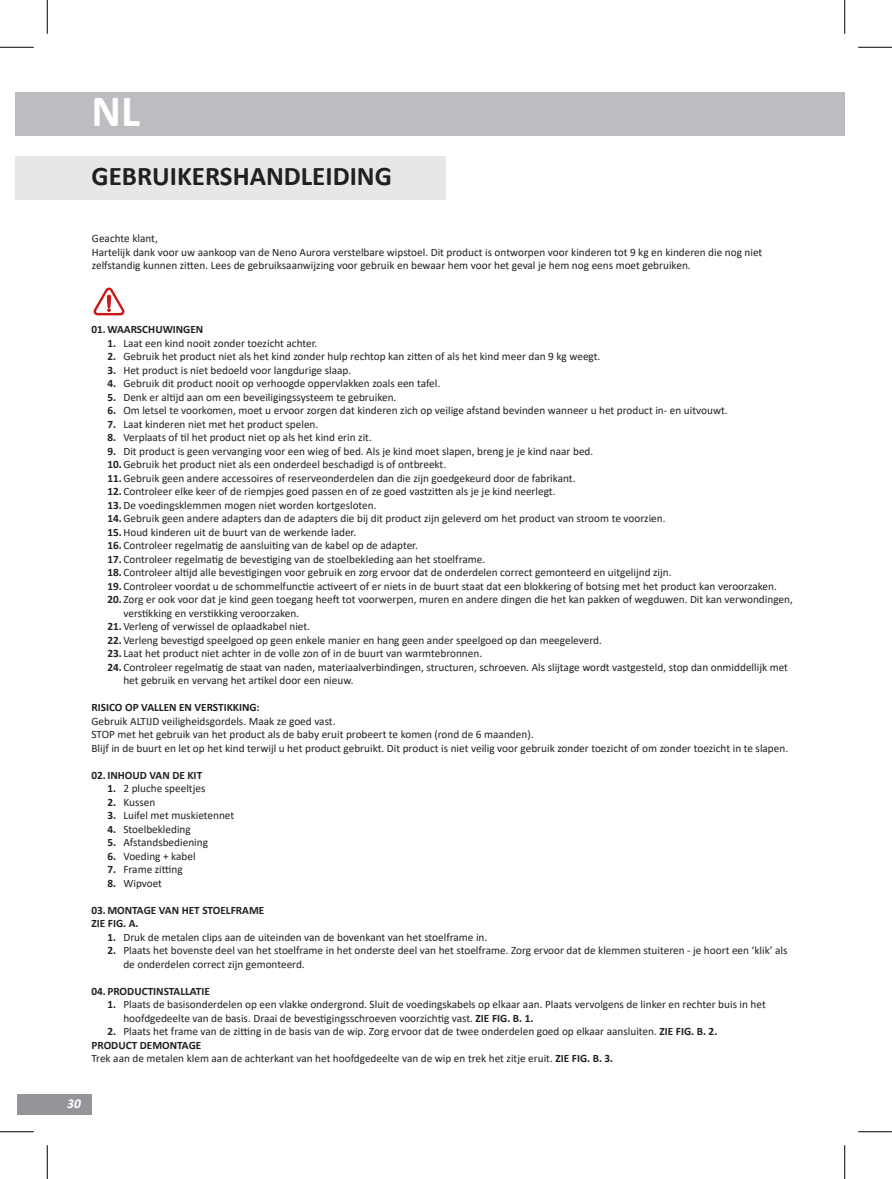
<style>
.page{position:relative;width:892px;height:1179px;background:#fff}
.page>*{position:absolute;margin:0;border:0;box-sizing:border-box;transform-origin:0 0}
.t1{font:700 45px "Calibri";color:#fff}
.JĘZYK_do_spisu_treści{font:700 27px "Calibri";color:#231f20}
.t2{font:italic 700 13.5px "Calibri";color:#fff}
.t3{font:11.25px/13.5px "Calibri";color:#231f20}
.List_Paragraph{font:700 11.25px "Calibri";color:#231f20}
.s1{font-weight:700}
</style>
<div class="page">
<div style="left:17px;top:1095px;width:75px;height:20px;background:#939598"></div>
<div style="left:15px;top:156px;width:431px;height:44px;background:#e6e7e9"></div>
<div style="left:15px;top:92px;width:829px;height:43px;background:#bcbdc0"></div>
<svg style="left:93px;top:287px;width:32px;height:28px"></svg>
<hr style="left:0;top:47px;width:34px;height:1px;background:#000">
<hr style="left:858px;top:47px;width:34px;height:1px;background:#000">
<hr style="left:0;top:1131px;width:34px;height:1px;background:#000">
<hr style="left:858px;top:1131px;width:34px;height:1px;background:#000">
<hr style="left:47px;top:0;width:1px;height:34px;background:#000">
<hr style="left:47px;top:1145px;width:1px;height:34px;background:#000">
<hr style="left:844px;top:0;width:1px;height:34px;background:#000">
<hr style="left:844px;top:1145px;width:1px;height:34px;background:#000">
<p class="t1" style="left:91px;top:79px;width:50px">NL</p>
<p class="JĘZYK_do_spisu_treści" style="left:91px;top:157px;width:302px">GEBRUIKERSHANDLEIDING</p>
<p class="t3" style="left:92px;top:231px;width:67px">Geachte klant,</p>
<p class="t3" style="left:92px;top:245px;width:672px">Hartelijk dank voor uw aankoop van de Neno Aurora verstelbare wipstoel. Dit product is ontworpen voor kinderen tot 9 kg en kinderen die nog niet zelfstandig kunnen zitten. Lees de gebruiksaanwijzing voor gebruik en bewaar hem voor het geval je hem nog eens moet gebruiken.</p>
<p class="List_Paragraph" style="left:91px;top:321px;width:113px">01.WAARSCHUWINGEN</p>
<p class="t3" style="left:107px;top:336px;width:211px"><span class="s1">1.</span> Laat een kind nooit zonder toezicht achter.</p>
<p class="t3" style="left:107px;top:349px;width:494px"><span class="s1">2.</span> Gebruik het product niet als het kind zonder hulp rechtop kan zitten of als het kind meer dan 9 kg weegt.</p>
<p class="t3" style="left:107px;top:363px;width:245px"><span class="s1">3.</span> Het product is niet bedoeld voor langdurige slaap.</p>
<p class="t3" style="left:107px;top:376px;width:334px"><span class="s1">4.</span> Gebruik dit product nooit op verhoogde oppervlakken zoals een tafel.</p>
<p class="t3" style="left:107px;top:390px;width:290px"><span class="s1">5.</span> Denk er altijd aan om een beveiligingssysteem te gebruiken.</p>
<p class="t3" style="left:107px;top:403px;width:622px"><span class="s1">6.</span> Om letsel te voorkomen, moet u ervoor zorgen dat kinderen zich op veilige afstand bevinden wanneer u het product in- en uitvouwt.</p>
<p class="t3" style="left:107px;top:417px;width:212px"><span class="s1">7.</span> Laat kinderen niet met het product spelen.</p>
<p class="t3" style="left:107px;top:430px;width:266px"><span class="s1">8.</span> Verplaats of til het product niet op als het kind erin zit.</p>
<p class="t3" style="left:107px;top:444px;width:487px"><span class="s1">9.</span> Dit product is geen vervanging voor een wieg of bed. Als je kind moet slapen, breng je je kind naar bed.</p>
<p class="t3" style="left:107px;top:457px;width:340px"><span class="s1">10.</span>Gebruik het product niet als een onderdeel beschadigd is of ontbreekt.</p>
<p class="t3" style="left:107px;top:471px;width:470px"><span class="s1">11.</span>Gebruik geen andere accessoires of reserveonderdelen dan die zijn goedgekeurd door de fabrikant.</p>
<p class="t3" style="left:107px;top:484px;width:449px"><span class="s1">12.</span> Controleer elke keer of de riempjes goed passen en of ze goed vastzitten als je je kind neerlegt.</p>
<p class="t3" style="left:107px;top:498px;width:271px"><span class="s1">13.</span>De voedingsklemmen mogen niet worden kortgesloten.</p>
<p class="t3" style="left:107px;top:511px;width:560px"><span class="s1">14.</span>Gebruik geen andere adapters dan de adapters die bij dit product zijn geleverd om het product van stroom te voorzien.</p>
<p class="t3" style="left:107px;top:525px;width:250px"><span class="s1">15.</span>Houd kinderen uit de buurt van de werkende lader.</p>
<p class="t3" style="left:107px;top:538px;width:312px"><span class="s1">16.</span> Controleer regelmatig de aansluiting van de kabel op de adapter.</p>
<p class="t3" style="left:107px;top:552px;width:379px"><span class="s1">17.</span> Controleer regelmatig de bevestiging van de stoelbekleding aan het stoelframe.</p>
<p class="t3" style="left:107px;top:565px;width:566px"><span class="s1">18.</span> Controleer altijd alle bevestigingen voor gebruik en zorg ervoor dat de onderdelen correct gemonteerd en uitgelijnd zijn.</p>
<p class="t3" style="left:107px;top:579px;width:671px"><span class="s1">19.</span> Controleer voordat u de schommelfunctie activeert of er niets in de buurt staat dat een blokkering of botsing met het product kan veroorzaken.</p>
<p class="t3" style="left:123px;top:592px;width:671px;text-indent:-16px"><span class="s1">20.</span> Zorg er ook voor dat je kind geen toegang heeft tot voorwerpen, muren en andere dingen die het kan pakken of wegduwen. Dit kan verwondingen, verstikking en verstikking veroorzaken.</p>
<p class="t3" style="left:107px;top:619px;width:204px"><span class="s1">21.</span>Verleng of verwissel de oplaadkabel niet.</p>
<p class="t3" style="left:107px;top:633px;width:496px"><span class="s1">22.</span>Verleng bevestigd speelgoed op geen enkele manier en hang geen ander speelgoed op dan meegeleverd.</p>
<p class="t3" style="left:107px;top:646px;width:376px"><span class="s1">23.</span> Laat het product niet achter in de volle zon of in de buurt van warmtebronnen.</p>
<p class="t3" style="left:123px;top:660px;width:666px;text-indent:-16px"><span class="s1">24.</span> Controleer regelmatig de staat van naden, materiaalverbindingen, structuren, schroeven. Als slijtage wordt vastgesteld, stop dan onmiddellijk met het gebruik en vervang het artikel door een nieuw.</p>
<p class="List_Paragraph" style="left:91px;top:699px;width:170px">RISICO OP VALLEN EN VERSTIKKING:</p>
<p class="t3" style="left:91px;top:714px;width:246px">Gebruik ALTIJD veiligheidsgordels. Maak ze goed vast.</p>
<p class="t3" style="left:91px;top:727px;width:443px">STOP met het gebruik van het product als de baby eruit probeert te komen (rond de 6 maanden).</p>
<p class="t3" style="left:91px;top:741px;width:698px">Blijf in de buurt en let op het kind terwijl u het product gebruikt. Dit product is niet veilig voor gebruik zonder toezicht of om zonder toezicht in te slapen.</p>
<p class="List_Paragraph" style="left:91px;top:767px;width:112px">02. INHOUD VAN DE KIT</p>
<p class="t3" style="left:107px;top:781px;width:99px"><span class="s1">1.</span> 2 pluche speeltjes</p>
<p class="t3" style="left:107px;top:795px;width:49px"><span class="s1">2.</span> Kussen</p>
<p class="t3" style="left:107px;top:808px;width:128px"><span class="s1">3.</span> Luifel met muskietennet</p>
<p class="t3" style="left:107px;top:822px;width:85px"><span class="s1">4.</span> Stoelbekleding</p>
<p class="t3" style="left:107px;top:835px;width:102px"><span class="s1">5.</span> Afstandsbediening</p>
<p class="t3" style="left:107px;top:849px;width:90px"><span class="s1">6.</span> Voeding + kabel</p>
<p class="t3" style="left:107px;top:862px;width:77px"><span class="s1">7.</span> Frame zitting</p>
<p class="t3" style="left:107px;top:876px;width:56px"><span class="s1">8.</span> Wipvoet</p>
<p class="List_Paragraph" style="left:91px;top:902px;width:174px">03.MONTAGE VAN HET STOELFRAME</p>
<p class="List_Paragraph" style="left:91px;top:915px;width:49px">ZIE FIG. A.</p>
<p class="t3" style="left:107px;top:930px;width:381px"><span class="s1">1.</span> Druk de metalen clips aan de uiteinden van de bovenkant van het stoelframe in.</p>
<p class="t3" style="left:123px;top:943px;width:665px;text-indent:-16px"><span class="s1">2.</span> Plaats het bovenste deel van het stoelframe in het onderste deel van het stoelframe. Zorg ervoor dat de klemmen stuiteren - je hoort een ‘klik’ als de onderdelen correct zijn gemonteerd.</p>
<p class="List_Paragraph" style="left:91px;top:983px;width:120px">04. PRODUCTINSTALLATIE</p>
<p class="t3" style="left:123px;top:997px;width:644px;text-indent:-16px"><span class="s1">1.</span> Plaats de basisonderdelen op een vlakke ondergrond. Sluit de voedingskabels op elkaar aan. Plaats vervolgens de linker en rechter buis in het hoofdgedeelte van de basis. Draai de bevestigingsschroeven voorzichtig vast. <span class="s1">ZIE FIG. B. 1.</span></p>
<p class="t3" style="left:107px;top:1024px;width:611px"><span class="s1">2.</span> Plaats het frame van de zitting in de basis van de wip. Zorg ervoor dat de twee onderdelen goed op elkaar aansluiten. <span class="s1">ZIE FIG. B. 2.</span></p>
<p class="List_Paragraph" style="left:91px;top:1037px;width:111px">PRODUCT DEMONTAGE</p>
<p class="t3" style="left:91px;top:1051px;width:523px">Trek aan de metalen klem aan de achterkant van het hoofdgedeelte van de wip en trek het zitje eruit. <span class="s1">ZIE FIG. B. 3.</span></p>
<p class="t2" style="left:67px;top:1094px;width:15px">30</p>
</div>
